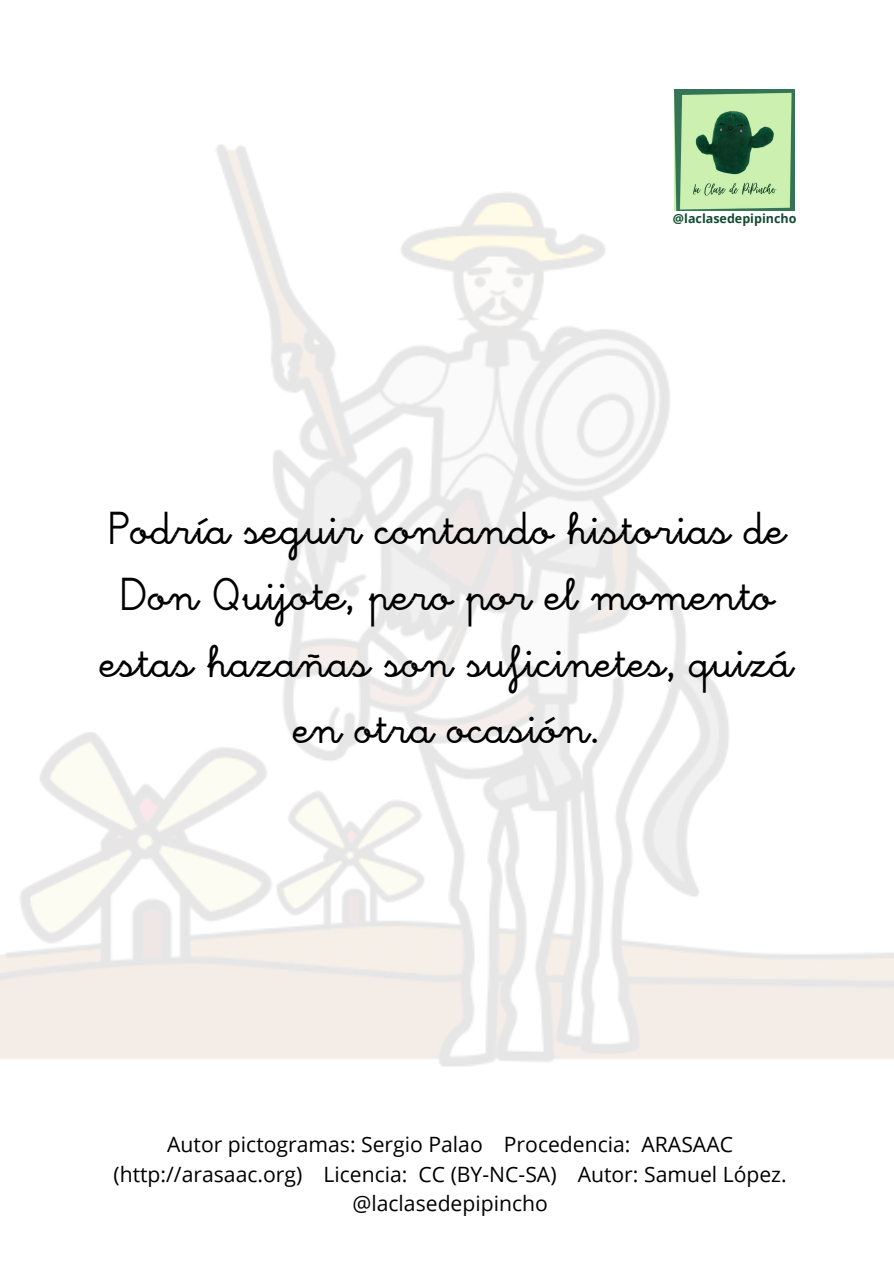
<style>
.page{position:relative;width:894px;height:1264px;background:#fff}
.page>*{position:absolute;margin:0;border:0;box-sizing:border-box;transform-origin:0 0}
.t1{font:48px/66.3px "Escolar 2 Negra";color:#000;text-align:center}
.t2{font:21.15px/29.5px "Open Sans";color:#000;text-align:center}
.t3{font:700 12.45px "Open Sans";color:#124b31}
</style>
<div class="page">
<img style="left:0;top:140px;width:893px;height:927px">
<img style="left:674px;top:89px;width:120px;height:121px">
<p class="t3" style="left:672px;top:209px;width:125px">@laclasedepipincho</p>
<p class="t1" style="left:100px;top:497px;width:694px">Podría seguir contando historias de<br>Don Quijote, pero por el momento estas hazañas son suficinetes, quizá en otra ocasión.</p>
<h1 class="t2" style="left:113px;top:1129px;width:674px">Autor pictogramas: Sergio Palao Procedencia: ARASAAC (http://arasaac.org) Licencia: CC (BY-NC-SA) Autor: Samuel López. @laclasedepipincho</h1>
</div>
